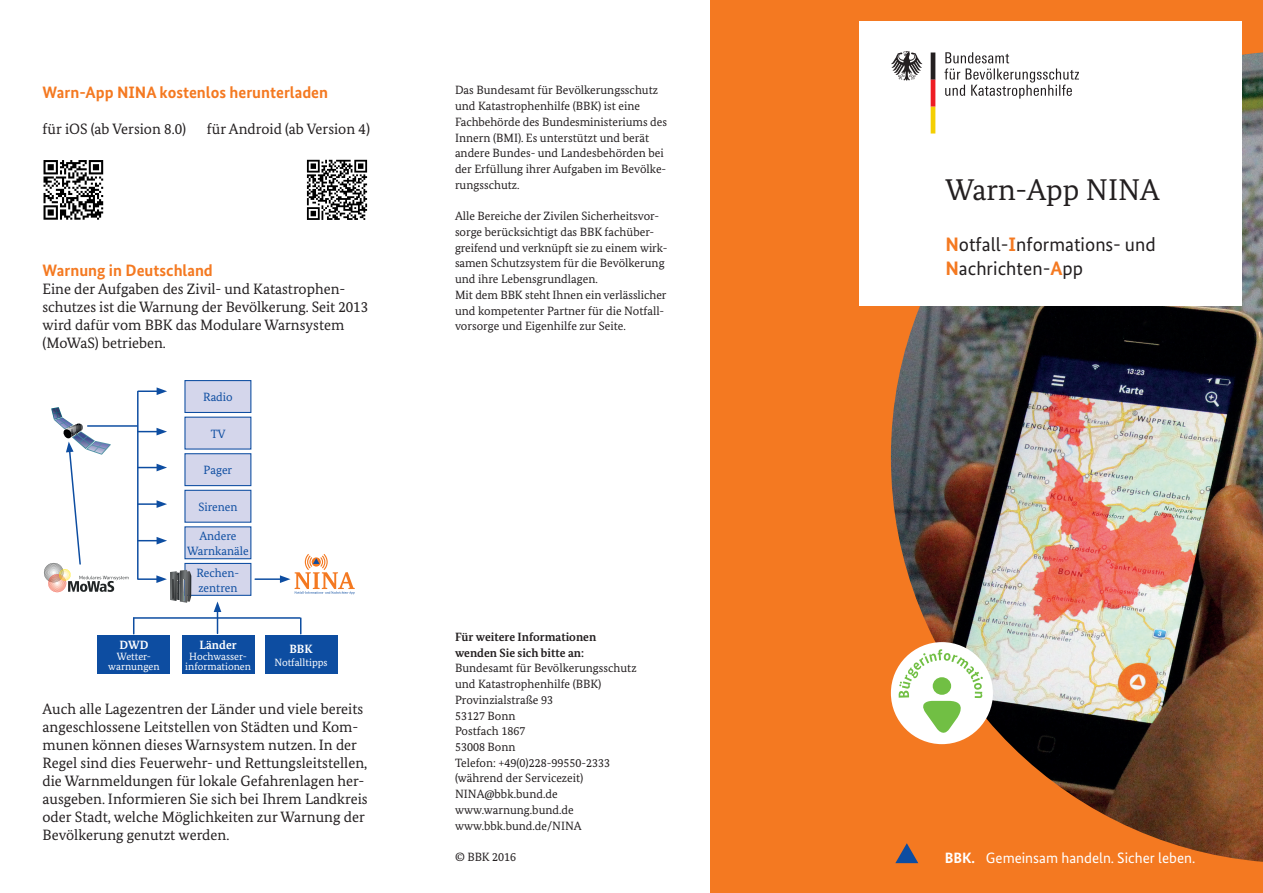
<style>
.page{position:relative;width:1263px;height:893px;background:#fff}
.page>*{position:absolute;margin:0;border:0;box-sizing:border-box;transform-origin:0 0}
.t1{font:30px "Bundes Serif";color:#231f20}
.t2{font:19.5px/24px "Bundes Sans";color:#231f20}
.t3{font:700 16.5px "Bundes Sans";color:#f47921}
.t4{font:15px/18px "Bundes Serif";color:#231f20}
.t5{font:15px "Bundes Sans";color:#fff}
.t6{font:700 15px "Bundes Sans";color:#fff}
.t7{font:12px/15.8px "Bundes Serif";color:#231f20}
.t8{font:12px/15px "Bundes Serif";color:#0d4da1;text-align:center}
.t9{font:700 12px/15.8px "Bundes Serif";color:#231f20}
.t10{font:700 12px "Bundes Serif";color:#fff}
.t11{font:10.5px/10.5px "Bundes Serif";color:#fff;text-align:center}
.s1{font-weight:700;color:#f47921}
</style>
<div class="page">
<div style="left:710px;top:0;width:553px;height:893px;background:#f47921"></div>
<svg style="left:895px;top:862px;width:23px;height:1px"></svg>
<img style="left:891px;top:52px;width:372px;height:810px">
<div style="left:891px;top:642px;width:102px;height:102px;background:#fff;border-radius:50%"></div>
<svg style="left:898px;top:649px;width:85px;height:88px"></svg>
<svg style="left:306px;top:159px;width:62px;height:61px"></svg>
<svg style="left:307px;top:160px;width:60px;height:60px"></svg>
<svg style="left:43px;top:160px;width:61px;height:60px"></svg>
<svg style="left:44px;top:160px;width:59px;height:60px"></svg>
<div style="left:185px;top:381px;width:66px;height:31px;background:#d4d6eb"></div>
<div style="left:184px;top:380px;width:67px;height:33px;border:1px solid #0d4da1"></div>
<div style="left:185px;top:417px;width:66px;height:32px;background:#d4d6eb"></div>
<div style="left:185px;top:454px;width:66px;height:32px;background:#d4d6eb"></div>
<div style="left:184px;top:453px;width:67px;height:33px;border:1px solid #0d4da1"></div>
<div style="left:185px;top:490px;width:66px;height:32px;background:#d4d6eb"></div>
<div style="left:184px;top:490px;width:67px;height:33px;border:1px solid #0d4da1"></div>
<div style="left:185px;top:527px;width:66px;height:32px;background:#d4d6eb"></div>
<div style="left:184px;top:526px;width:67px;height:33px;border:1px solid #0d4da1"></div>
<div style="left:185px;top:563px;width:66px;height:32px;background:#d4d6eb"></div>
<div style="left:184px;top:563px;width:67px;height:33px;border:1px solid #0d4da1"></div>
<div style="left:182px;top:636px;width:72px;height:38px;background:#0d4da1"></div>
<div style="left:265px;top:636px;width:72px;height:38px;background:#0d4da1"></div>
<div style="left:98px;top:636px;width:72px;height:38px;background:#0d4da1"></div>
<hr style="left:138px;top:390px;width:21px;height:2px;background:#0d4da1">
<svg style="left:157px;top:387px;width:10px;height:8px"></svg>
<svg style="left:44px;top:407px;width:85px;height:185px"></svg>
<hr style="left:255px;top:578px;width:27px;height:2px;background:#0d4da1">
<svg style="left:280px;top:554px;width:75px;height:40px"></svg>
<svg style="left:133px;top:619px;width:1px;height:15px"></svg>
<svg style="left:300px;top:618px;width:1px;height:16px"></svg>
<hr style="left:133px;top:617px;width:167px;height:2px;background:#0d4da1">
<svg style="left:214px;top:601px;width:7px;height:32px"></svg>
<hr style="left:137px;top:391px;width:2px;height:188px;background:#0d4da1">
<svg style="left:138px;top:428px;width:29px;height:7px"></svg>
<svg style="left:138px;top:464px;width:29px;height:7px"></svg>
<hr style="left:138px;top:503px;width:21px;height:2px;background:#0d4da1">
<svg style="left:157px;top:500px;width:10px;height:8px"></svg>
<svg style="left:138px;top:537px;width:29px;height:7px"></svg>
<hr style="left:138px;top:578px;width:21px;height:2px;background:#0d4da1">
<svg style="left:156px;top:570px;width:35px;height:33px"></svg>
<hr style="left:88px;top:425px;width:49px;height:2px;background:#0d4da1">
<div style="left:859px;top:21px;width:383px;height:285px;background:#fff"></div>
<svg style="left:891px;top:51px;width:31px;height:30px"></svg>
<svg style="left:931px;top:53px;width:4px;height:81px"></svg>
<svg style="left:944px;top:52px;width:135px;height:47px"></svg>
<h3 class="t3" style="left:43px;top:82px;width:287px">Warn-App NINA kostenlos herunterladen</h3>
<p class="t4" style="left:43px;top:120px;width:145px">für iOS (ab Version 8.0)</p>
<p class="t4" style="left:207px;top:120px;width:165px">für Android (ab Version 4)</p>
<h3 class="t3" style="left:43px;top:261px;width:172px">Warnung in Deutschland</h3>
<p class="t4" style="left:43px;top:280px;width:327px">Eine der Aufgaben des Zivil- und Katastrophen&shy;schutzes ist die Warnung der Bevölkerung. Seit 2013 wird dafür vom BBK das Modulare Warnsystem (MoWaS) betrieben.</p>
<p class="t10" style="left:119px;top:638px;width:30px">DWD</p>
<p class="t11" style="left:108px;top:650px;width:53px">Wetter&shy;warnungen</p>
<p class="t8" style="left:203px;top:389px;width:31px">Radio</p>
<p class="t8" style="left:211px;top:426px;width:16px">TV</p>
<p class="t8" style="left:204px;top:463px;width:30px">Pager</p>
<p class="t8" style="left:198px;top:499px;width:41px">Sirenen</p>
<p class="t8" style="left:187px;top:528px;width:63px">Andere<br>Warnkanäle</p>
<p class="t8" style="left:197px;top:565px;width:43px;text-align:left">Rechen&shy;zentren</p>
<p class="t10" style="left:200px;top:638px;width:39px">Länder</p>
<p class="t11" style="left:185px;top:650px;width:67px">Hochwasser&shy;informationen</p>
<p class="t10" style="left:290px;top:641px;width:25px">BBK</p>
<p class="t11" style="left:274px;top:657px;width:55px">Notfalltipps</p>
<p class="t4" style="left:43px;top:700px;width:327px">Auch alle Lagezentren der Länder und viele bereits angeschlossene Leitstellen von Städten und Kom&shy;munen können dieses Warnsystem nutzen. In der Regel sind dies Feuerwehr- und Rettungsleitstellen, die Warnmeldungen für lokale Gefahrenlagen her&shy;ausgeben. Informieren Sie sich bei Ihrem Landkreis oder Stadt, welche Möglichkeiten zur Warnung der Bevölkerung genutzt werden.</p>
<p class="t7" style="left:455px;top:82px;width:213px">Das Bundesamt für Bevölkerungsschutz und Katastrophenhilfe (BBK) ist eine Fachbehörde des Bundesministeriums des Innern (BMI). Es unterstützt und berät andere Bundes- und Landesbehörden bei der Erfüllung ihrer Aufgaben im Bevölke&shy;rungsschutz.</p>
<p class="t7" style="left:455px;top:208px;width:214px">Alle Bereiche der Zivilen Sicherheitsvor&shy;sorge berücksichtigt das BBK fachüber&shy;greifend und verknüpft sie zu einem wirk&shy;samen Schutzsystem für die Bevölkerung und ihre Lebensgrundlagen.<br>Mit dem BBK steht Ihnen ein verlässlicher und kompetenter Partner für die Notfall&shy;vorsorge und Eigenhilfe zur Seite.</p>
<p class="t9" style="left:455px;top:629px;width:143px">Für weitere Informationen wenden Sie sich bitte an:</p>
<p class="t7" style="left:455px;top:660px;width:183px">Bundesamt für Bevölkerungsschutz und Katastrophenhilfe (BBK)<br>Provinzialstraße 93<br>53127 Bonn<br>Postfach 1867<br>53008 Bonn<br>Telefon: +49(0)228-99550-2333 (während der Servicezeit)<br>NINA@bbk.bund.de www.warnung.bund.de www.bbk.bund.de/NINA</p>
<p class="t7" style="left:455px;top:849px;width:63px">© BBK 2016</p>
<h1 class="t1" style="left:945px;top:171px;width:216px">Warn-App NINA</h1>
<h2 class="t2" style="left:945px;top:232px;width:212px"><span class="s1">N</span>otfall-<span class="s1">I</span>nformations- und<br><span class="s1">N</span>achrichten-<span class="s1">A</span>pp</h2>
<p class="t6" style="left:945px;top:849px;width:32px">BBK.</p>
<p class="t5" style="left:986px;top:849px;width:211px">Gemeinsam handeln. Sicher leben.</p>
</div>
